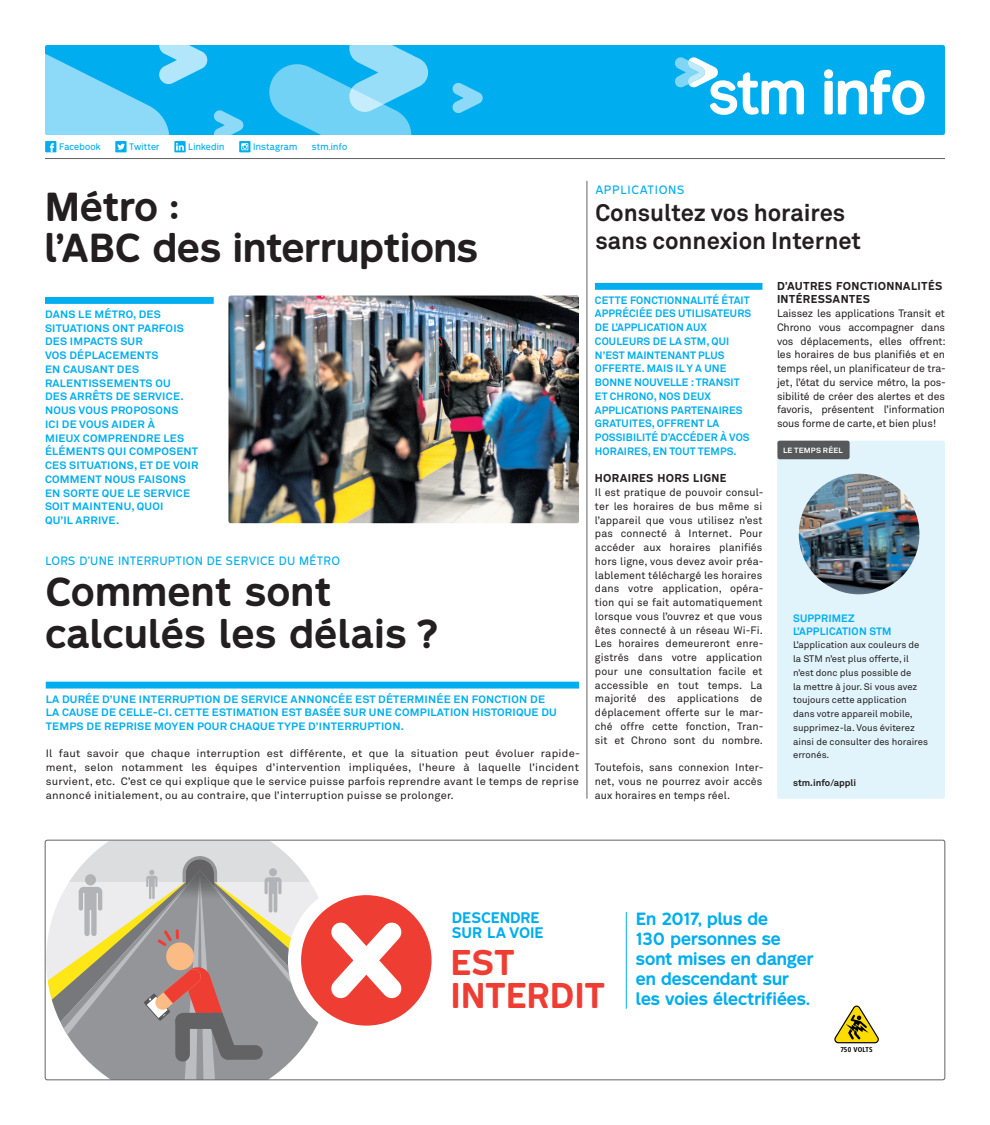
<style>
.page{position:relative;width:990px;height:1125px;background:#fff}
.page>*{position:absolute;margin:0;border:0;box-sizing:border-box;transform-origin:0 0}
.t1{font:700 57.25px "STM Montreal";color:#fff}
.t2{font:700 37.5px/41.2px "STM Montreal";letter-spacing:.01em;color:#231f20}
.t3{font:700 33.12px/33.1px "STM Montreal";letter-spacing:-.005em;color:#ee3e34}
.t4{font:700 23.75px/27.5px "Akkurat";color:#231f20}
.t5{font:700 16.38px/20px "STM Montreal";color:#00aeef}
.t6{font:700 14.25px/14.8px "STM Montreal";letter-spacing:-.005em;color:#00aeef}
.t7{font:11.25px "STM Montreal";letter-spacing:.02em;color:#00aeef}
.t8{font:11.25px "STM Montreal";letter-spacing:.05em;color:#00aeef}
.t9{font:10.62px/13.8px "Akkurat";letter-spacing:.01em;color:#231f20;text-align:justify}
.t10{font:700 10.62px/13.8px "Akkurat";letter-spacing:.02em;color:#00aeef;scale:1.05 1}
.t11{font:10.62px/13.8px "Akkurat";letter-spacing:.01em;color:#231f20;text-align:justify;scale:1.05 1}
.t12{font:700 10.62px/13.8px "Akkurat";letter-spacing:.02em;color:#00aeef}
.t13{font:700 10.62px/13.8px "STM Montreal";letter-spacing:.025em;color:#231f20}
.t14{font:9.38px/13.8px "Akkurat";color:#231f20}
.t15{font:700 9.38px "Akkurat";color:#231f20}
.t16{font:8.75px "STM Montreal";letter-spacing:.025em;color:#00aeef}
.t17{font:700 7.5px "Akkurat";letter-spacing:.02em;color:#fff;scale:1.05 1}
.t18{font:7.12px "Transit Print OT Bld";letter-spacing:.005em;color:#010101}
</style>
<div class="page">
<div style="left:207px;top:45px;width:738px;height:90px;background:#00aeef"></div>
<svg style="left:675px;top:57px;width:129px;height:58px"></svg>
<svg style="left:269px;top:45px;width:159px;height:90px;background:#54c8f4"></svg>
<svg style="left:453px;top:83px;width:30px;height:30px"></svg>
<svg style="left:214px;top:110px;width:29px;height:25px"></svg>
<svg style="left:45px;top:45px;width:162px;height:90px;background:#4bc5f3"></svg>
<svg style="left:91px;top:842px;width:197px;height:14px;background:#dedfe1"></svg>
<svg style="left:295px;top:889px;width:143px;height:143px"></svg>
<div style="left:288px;top:882px;width:157px;height:157px;border:13px solid #fff;border-radius:50%"></div>
<svg style="left:47px;top:856px;width:372px;height:222px"></svg>
<hr style="left:626px;top:912px;width:1px;height:97px;background:#00aeef">
<svg style="left:834px;top:1005px;width:45px;height:39px"></svg>
<div style="left:45px;top:840px;width:900px;height:240px;border:1px solid #636366;border-radius:2px"></div>
<div style="left:45px;top:141px;width:11px;height:11px;background:#00aeef"></div>
<svg style="left:50px;top:143px;width:4px;height:9px"></svg>
<div style="left:115px;top:141px;width:12px;height:11px;background:#00aeef"></div>
<svg style="left:117px;top:143px;width:8px;height:7px"></svg>
<div style="left:174px;top:141px;width:12px;height:11px;background:#00aeef"></div>
<svg style="left:176px;top:143px;width:8px;height:8px"></svg>
<svg style="left:239px;top:141px;width:11px;height:11px"></svg>
<svg style="left:241px;top:143px;width:7px;height:7px"></svg>
<hr style="left:45px;top:158px;width:900px;height:1px;background:#636366">
<div style="left:45px;top:297px;width:169px;height:7px;background:#00aeef"></div>
<div style="left:595px;top:283px;width:167px;height:7px;background:#00aeef"></div>
<div style="left:46px;top:682px;width:533px;height:7px;background:#00aeef"></div>
<hr style="left:587px;top:181px;width:1px;height:618px;background:#636366">
<div style="left:777px;top:441px;width:168px;height:358px;background:#e1f4fc;border-radius:2px"></div>
<div style="left:777px;top:441px;width:73px;height:18px;background:#57585a;border-radius:2px"></div>
<img style="left:799px;top:474px;width:120px;height:120px;border-radius:60px">
<img style="left:228px;top:296px;width:351px;height:227px">
<p class="t16" style="left:59px;top:141px;width:43px">FACEBOOK</p>
<p class="t16" style="left:129px;top:141px;width:32px">TWITTER</p>
<p class="t16" style="left:188px;top:141px;width:38px">LINKEDIN</p>
<p class="t16" style="left:253px;top:141px;width:46px">INSTAGRAM</p>
<p class="t16" style="left:312px;top:141px;width:37px">STM.INFO</p>
<h2 class="t2" style="left:45px;top:186px;width:434px">Métro :<br>l’ABC des interruptions</h2>
<p class="t10" style="left:45px;top:307px;width:148px">DANS LE MÉTRO, DES<br>SITUATIONS ONT PARFOIS<br>DES IMPACTS SUR<br>VOS DÉPLACEMENTS<br>EN CAUSANT DES<br>RALENTISSEMENTS OU<br>DES ARRÊTS DE SERVICE.<br>N OUS VOUS PROPOSONS<br>ICI DE VOUS AIDER À<br>MIEUX COMPRENDRE LES<br>ÉLÉMENTS QUI COMPOSENT<br>CES SITUATIONS, ET DE VOIR<br>COMMENT NOUS FAISONS<br>EN SORTE QUE LE SERVICE<br>SOIT MAINTENU, QUOI<br>QU’IL ARRIVE.</p>
<p class="t7" style="left:45px;top:554px;width:296px">LORS D’UNE I NTERRUPTION DE SERVICE DU MÉTRO</p>
<h2 class="t2" style="left:45px;top:571px;width:396px">Comment sont calculés les délais ?</h2>
<p class="t10" style="left:46px;top:692px;width:488px">LA DURÉE D’UNE INTERRUPTION DE SERVICE ANNONCÉE EST DÉTERMINÉE EN FONCTION DE<br>LA CAUSE DE CELLE-CI. CETTE ESTIMATION EST BASÉE SUR UNE COMPILATION HISTORIQUE DU<br>TEMPS DE REPRISE MOYEN POUR CHAQUE TYPE D’INTERRUPTION.</p>
<p class="t11" style="left:46px;top:747px;width:510px">Il faut savoir que chaque interruption est différente, et que la situation peut évoluer rapide&shy;ment, selon notamment les équipes d’intervention impliquées, l’heure à laquelle l’incident survient, etc. C’est ce qui explique que le service puisse parfois reprendre avant le temps de reprise annoncé initialement, ou au contraire, que l’interruption puisse se prolonger.</p>
<h1 class="t1" style="left:821px;top:57px;width:107px">info</h1>
<p class="t8" style="left:595px;top:182px;width:91px">APPLICATIONS</p>
<h3 class="t4" style="left:595px;top:199px;width:267px">CONSULTEZ VOS HORAIRES<br>SANS CONNEXION I NTERNET</h3>
<p class="t12" style="left:595px;top:293px;width:158px">CETTE FONCTIONNALITÉ ÉTAIT<br>APPRÉCIÉE DES UTILISATEURS<br>DE L’APPLICATION AUX<br>COULEURS DE LA STM</p>
<p class="t12" style="left:595px;top:334px;width:156px;text-indent:111px">, QUI<br>N’EST MAINTENANT PLUS<br>OFFERTE. MAIS IL Y A UNE<br>BONNE NOUVELLE : TRANSIT<br>ET CHRONO, NOS DEUX<br>APPLICATIONS PARTENAIRES<br>GRATUITES, OFFRENT LA<br>POSSIBILITÉ D’ACCÉDER À VOS<br>HORAIRES, EN TOUT TEMPS.</p>
<p class="t13" style="left:595px;top:471px;width:133px">Horaires hors ligne</p>
<p class="t9" style="left:595px;top:485px;width:170px">Il est pratique de pouvoir consul&shy;ter les horaires de bus même si l’appareil que vous utilisez n’est pas connecté à Internet. Pour accéder aux horaires planifiés hors ligne, vous devez avoir préa&shy;lablement téléchargé les horaires dans votre application, opéra&shy;tion qui se fait automatiquement lorsque vous l’ouvrez et que vous êtes connecté à un réseau Wi-Fi.<br>Les horaires demeureront enre&shy;gistrés dans votre application pour une consultation facile et accessible en tout temps. La majorité des applications de déplacement offerte sur le mar&shy;ché offre cette fonction, Tran&shy;sit et Chrono sont du nombre.</p>
<p class="t9" style="left:595px;top:760px;width:170px">Toutefois, sans connexion Inter&shy;net, vous ne pourrez avoir accès aux horaires en temps réel.</p>
<p class="t13" style="left:777px;top:278px;width:167px">D’autres fonctionnalités intéressantes</p>
<p class="t9" style="left:777px;top:306px;width:170px">Laissez les applications Transit et Chrono vous accompagner dans vos déplacements, elles offrent: les horaires de bus planifiés et en temps réel, un planificateur de tra&shy;jet, l’état du service métro, la pos&shy;sibilité de créer des alertes et des favoris, présentent l’information sous forme de carte, et bien plus!</p>
<p class="t17" style="left:783px;top:446px;width:58px">LE TEMPS RÉEL</p>
<p class="t12" style="left:793px;top:612px;width:85px;line-height:12.5px">SUPPRIMEZ<br>L’APPLICATION STM</p>
<p class="t14" style="left:793px;top:638px;width:137px">L’application aux couleurs de la STM n’est plus offerte, il n’est donc plus possible de<br>la mettre à jour. Si vous avez toujours cette application dans votre appareil mobile, supprimez-la. Vous éviterez ainsi de consulter des horaires erronés.</p>
<p class="t15" style="left:793px;top:777px;width:65px">STM.INFO/APPLI</p>
<h3 class="t6" style="left:452px;top:911px;width:93px">DESCENDRE<br>SUR LA VOIE</h3>
<h3 class="t3" style="left:450px;top:945px;width:156px">EST<br>INTERDIT</h3>
<h3 class="t5" style="left:636px;top:909px;width:179px">En 2017, plus de<br>130 personnes se sont mises en danger en descendant sur les voies électri ées.</h3>
<p class="t18" style="left:841px;top:1045px;width:34px">750 VOLTS</p>
</div>
